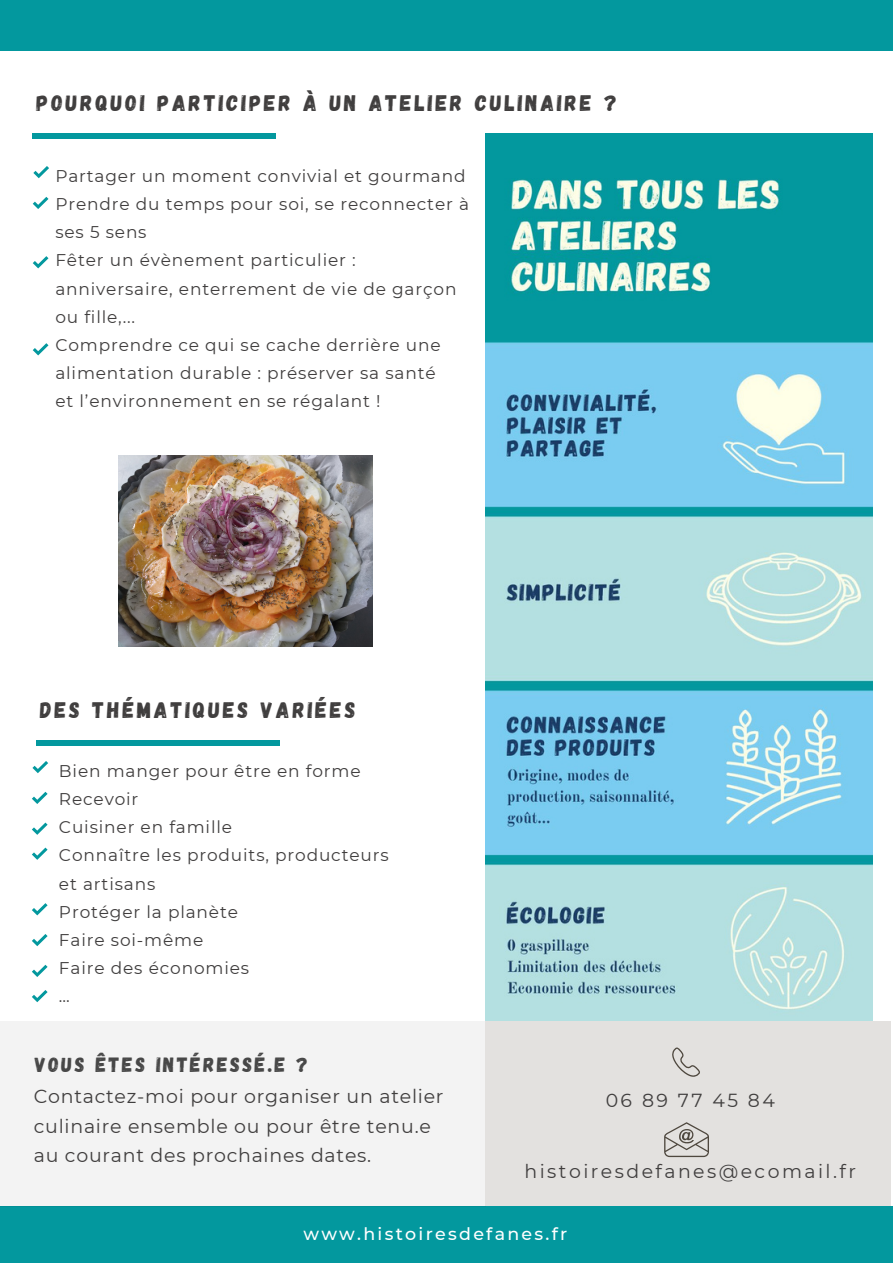
<style>
.page{position:relative;width:893px;height:1264px;background:#fff}
.page>*{position:absolute;margin:0;border:0;box-sizing:border-box;transform-origin:0 0}
.t1{font:22.5px "Gagalin";letter-spacing:.13em;color:#403e3e}
.t2{font:20.55px "Gagalin";letter-spacing:.12em;color:#474747}
.t3{font:18.9px/29.2px "Montserrat";letter-spacing:.04em;color:#403e3e}
.t4{font:18.9px "Montserrat";letter-spacing:.13em;color:#403e3e}
.t5{font:500 17.4px "Montserrat";letter-spacing:.13em;color:#fff}
.t6{font:16.95px/28px "Montserrat";letter-spacing:.05em;color:#403e3e}
</style>
<div class="page">
<div style="left:33px;top:133px;width:243px;height:6px;background:#03989e"></div>
<img style="left:485px;top:133px;width:387px;height:888px">
<div style="left:0;top:1206px;width:892px;height:56px;background:#03989e"></div>
<div style="left:0;top:0;width:892px;height:50px;background:#03989e"></div>
<svg style="left:34px;top:166px;width:15px;height:12px"></svg>
<svg style="left:33px;top:197px;width:15px;height:12px"></svg>
<svg style="left:33px;top:343px;width:15px;height:12px"></svg>
<svg style="left:33px;top:256px;width:15px;height:12px"></svg>
<div style="left:37px;top:740px;width:243px;height:5px;background:#03989e"></div>
<svg style="left:33px;top:761px;width:15px;height:12px"></svg>
<svg style="left:32px;top:791px;width:16px;height:13px"></svg>
<svg style="left:32px;top:822px;width:16px;height:12px"></svg>
<svg style="left:32px;top:847px;width:16px;height:12px"></svg>
<img style="left:118px;top:456px;width:254px;height:191px">
<svg style="left:32px;top:903px;width:16px;height:12px"></svg>
<svg style="left:32px;top:934px;width:16px;height:12px"></svg>
<svg style="left:32px;top:964px;width:16px;height:13px"></svg>
<svg style="left:32px;top:990px;width:16px;height:12px"></svg>
<div style="left:0;top:1021px;width:485px;height:185px;background:#f3f3f3"></div>
<div style="left:485px;top:1021px;width:406px;height:184px;background:#e3e1df"></div>
<svg style="left:672px;top:1047px;width:28px;height:29px"></svg>
<svg style="left:664px;top:1122px;width:45px;height:35px"></svg>
<h1 class="t1" style="left:37px;top:88px;width:582px">POURQUOI PARTICIPER À UN ATELIER CULINAIRE ?</h1>
<p class="t6" style="left:55px;top:162px;width:415px">Partager un moment convivial et gourmand Prendre du temps pour soi, se reconnecter à ses 5 sens<br>Fêter un évènement particulier : anniversaire, enterrement de vie de garçon ou fille,...<br>Comprendre ce qui se cache derrière une alimentation durable : préserver sa santé<br>et l’environnement en se régalant !</p>
<h1 class="t1" style="left:40px;top:695px;width:317px">DES THÉMATIQUES VARIÉES</h1>
<p class="t6" style="left:59px;top:757px;width:331px">Bien manger pour être en forme<br>Recevoir<br>Cuisiner en famille<br>Connaître les produits, producteurs et artisans<br>Protéger la planète<br>Faire soi-même<br>Faire des économies<br>…</p>
<p class="t2" style="left:35px;top:1051px;width:275px">VOUS ÊTES INTÉRESSÉ.E ?</p>
<p class="t3" style="left:34px;top:1081px;width:411px">Contactez-moi pour organiser un atelier culinaire ensemble ou pour être tenu.e au courant des prochaines dates.</p>
<p class="t3" style="left:605px;top:1085px;width:171px">06 89 77 45 84</p>
<p class="t4" style="left:524px;top:1159px;width:333px">histoiresdefanes@ecomail.fr</p>
<p class="t5" style="left:303px;top:1222px;width:265px">www.histoiresdefanes.fr</p>
</div>
